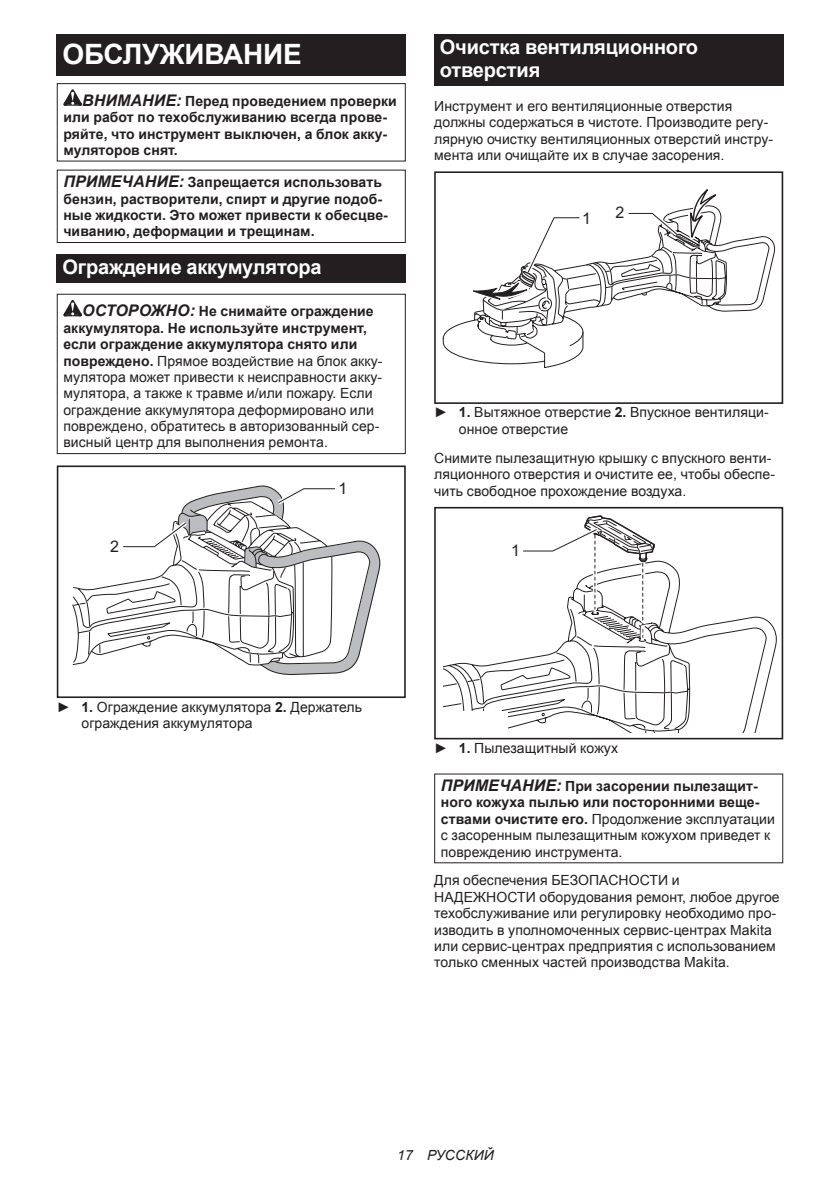
<style>
.page{position:relative;width:840px;height:1191px;background:#fff}
.page>*{position:absolute;margin:0;border:0;box-sizing:border-box;transform-origin:0 0}
.t1{font:700 28px "Arial";letter-spacing:-.01em;color:#fff}
.t2{font:700 20px/23.4px "Arial";letter-spacing:-.01em;color:#fff}
.t3{font:16px "Arial";color:#231f20}
.t4{font:14px/16.4px "Arial";letter-spacing:.005em;color:#231f20}
.t5{font:700 14px/16.4px "Arial";letter-spacing:.005em;color:#231f20}
.t6{font:italic 14px "Arial";letter-spacing:.005em;color:#231f20}
.s1{font-style:italic;font-size:16px}
.s2{font-weight:700;font-style:italic;font-size:16px}
.s3{font-weight:700}
</style>
<div class="page">
<div style="left:57px;top:34px;width:348px;height:41px;background:#231f20"></div>
<svg style="left:63px;top:89px;width:19px;height:17px"></svg>
<div style="left:57px;top:83px;width:348px;height:79px;border:1px solid #231f20"></div>
<div style="left:57px;top:170px;width:348px;height:73px;border:1px solid #231f20"></div>
<div style="left:57px;top:254px;width:348px;height:29px;background:#231f20"></div>
<svg style="left:63px;top:300px;width:19px;height:16px"></svg>
<div style="left:57px;top:294px;width:348px;height:160px;border:1px solid #231f20"></div>
<svg style="left:72px;top:465px;width:309px;height:233px"></svg>
<div style="left:434px;top:34px;width:348px;height:52px;background:#231f20"></div>
<div style="left:434px;top:171px;width:348px;height:233px;border:2px solid #231f20"></div>
<svg style="left:442px;top:171px;width:333px;height:197px"></svg>
<svg style="left:443px;top:560px;width:334px;height:172px"></svg>
<div style="left:434px;top:711px;width:73px;height:28px;background:#fff"></div>
<div style="left:434px;top:507px;width:348px;height:232px;border:2px solid #231f20"></div>
<svg style="left:519px;top:515px;width:136px;height:123px"></svg>
<h1 class="t1" style="left:62px;top:35px;width:241px">ОБСЛУЖИВАНИЕ</h1>
<p class="t5" style="left:63px;top:93px;width:335px;text-indent:19px"><span class="s1">ВНИМАНИЕ:</span> Перед проведением проверки или работ по техобслуживанию всегда прове&shy;ряйте, что инструмент выключен, а блок акку&shy;муляторов снят.</p>
<p class="t5" style="left:63px;top:174px;width:326px"><span class="s1">ПРИМЕЧАНИЕ:</span> Запрещается использовать бензин, растворители, спирт и другие подоб&shy;ные жидкости. Это может привести к обесцве&shy;чиванию, деформации и трещинам.</p>
<h2 class="t2" style="left:62px;top:256px;width:260px">Ограждение аккумулятора</h2>
<p class="t4" style="left:63px;top:303px;width:320px;text-indent:19px"><span class="s2">ОСТОРОЖНО:</span> <span class="s3">Не снимайте ограждение аккумулятора. Не используйте инструмент, если ограждение аккумулятора снято или повреждено.</span> Прямое воздействие на блок акку&shy;мулятора может привести к неисправности акку&shy;мулятора, а также к травме и/или пожару. Если ограждение аккумулятора деформировано или повреждено, обратитесь в авторизованный сер&shy;висный центр для выполнения ремонта.</p>
<p class="t3" style="left:338px;top:478px;width:10px">1</p>
<p class="t3" style="left:110px;top:536px;width:10px">2</p>
<h2 class="t2" style="left:439px;top:36px;width:260px">Очистка вентиляционного отверстия</h2>
<p class="t4" style="left:434px;top:98px;width:340px">Инструмент и его вентиляционные отверстия должны содержаться в чистоте. Производите регу&shy;лярную очистку вентиляционных отверстий инстру&shy;мента или очищайте их в случае засорения.</p>
<p class="t3" style="left:582px;top:208px;width:10px">1</p>
<p class="t3" style="left:615px;top:202px;width:10px">2</p>
<p class="t4" style="left:458px;top:404px;width:311px;text-indent:-25px">► <span class="s3">1.</span> Вытяжное отверстие <span class="s3">2.</span> Впускное вентиляци&shy;онное отверстие</p>
<p class="t4" style="left:434px;top:450px;width:342px">Снимите пылезащитную крышку с впускного венти&shy;ляционного отверстия и очистите ее, чтобы обеспе&shy;чить свободное прохождение воздуха.</p>
<p class="t3" style="left:510px;top:540px;width:10px">1</p>
<p class="t4" style="left:81px;top:698px;width:282px;text-indent:-25px">► <span class="s3">1.</span> Ограждение аккумулятора <span class="s3">2.</span> Держатель ограждения аккумулятора</p>
<p class="t4" style="left:434px;top:740px;width:185px">► <span class="s3">1.</span> Пылезащитный кожух</p>
<p class="t4" style="left:440px;top:778px;width:335px"><span class="s2">ПРИМЕЧАНИЕ:</span> <span class="s3">При засорении пылезащит&shy;ного кожуха пылью или посторонними веще&shy;ствами очистите его.</span> Продолжение эксплуатации с засоренным пылезащитным кожухом приведет к повреждению инструмента.</p>
<p class="t4" style="left:434px;top:872px;width:347px">Для обеспечения БЕЗОПАСНОСТИ и НАДЕЖНОСТИ оборудования ремонт, любое другое техобслуживание или регулировку необходимо про&shy;изводить в уполномоченных сервис-центрах Makita или сервис-центрах предприятия с использованием только сменных частей производства Makita.</p>
<p class="t6" style="left:397px;top:1146px;width:98px">17 РУССКИЙ</p>
</div>
